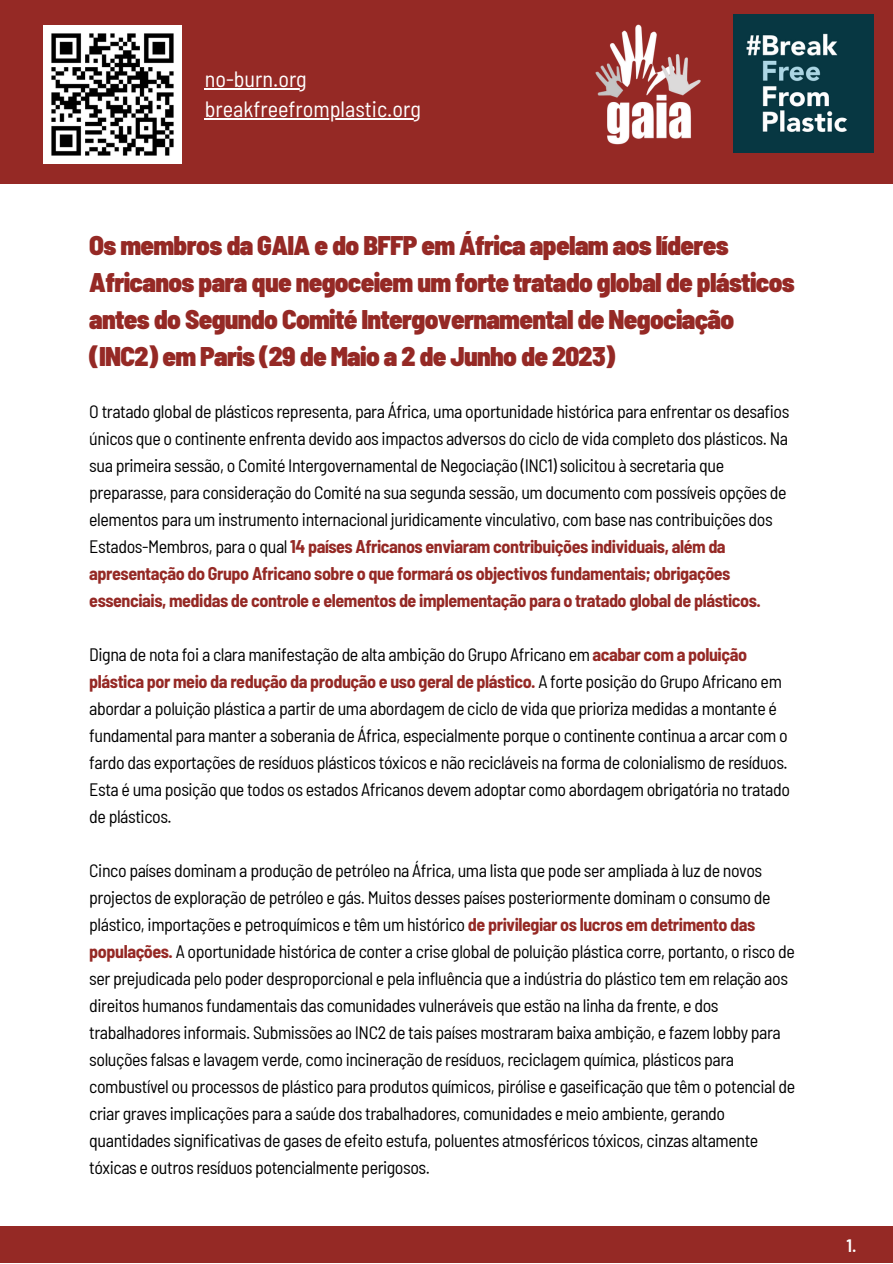
<style>
.page{position:relative;width:893px;height:1264px;background:#fff}
.page>*{position:absolute;margin:0;border:0;box-sizing:border-box;transform-origin:0 0}
.t1{font:900 semi-condensed 27px/37px "Barlow";letter-spacing:-.025em;color:#952925}
.t2{font:semi-condensed 22.2px "Barlow";color:#fff}
.t3{font:semi-condensed 18px/27px "Barlow";letter-spacing:-.025em;color:#000001}
.t4{font:600 semi-condensed 18px "Barlow";color:#fff}
.s1{font-weight:700;color:#952925}
</style>
<div class="page">
<div style="left:0;top:0;width:892px;height:184px;background:#952925"></div>
<div style="left:0;top:1226px;width:892px;height:36px;background:#952925"></div>
<img style="left:595px;top:24px;width:160px;height:129px">
<img style="left:733px;top:14px;width:140px;height:138px">
<img style="left:43px;top:26px;width:138px;height:138px">
<hr style="left:205px;top:88px;width:102px;height:1px;background:#fff">
<hr style="left:205px;top:119px;width:216px;height:1px;background:#fff">
<p class="t2" style="left:205px;top:65px;width:103px">no-burn.org</p>
<p class="t2" style="left:205px;top:95px;width:217px">breakfreefromplastic.org</p>
<p class="t1" style="left:89px;top:225px;width:706px">Os membros da GAIA e do BFFP em África apelam aos líderes Africanos para que negoceiem um forte tratado global de plásticos antes do Segundo Comité Intergovernamental de Negociação (INC2) em Paris (29 de Maio a 2 de Junho de 2023)</p>
<p class="t3" style="left:89px;top:397px;width:701px">O tratado global de plásticos representa, para África, uma oportunidade histórica para enfrentar os desafios únicos que o continente enfrenta devido aos impactos adversos do ciclo de vida completo dos plásticos. Na sua primeira sessão, o Comité Intergovernamental de Negociação (INC1) solicitou à secretaria que preparasse, para consideração do Comité na sua segunda sessão, um documento com possíveis opções de elementos para um instrumento internacional juridicamente vinculativo, com base nas contribuições dos Estados-Membros, para o qual <span class="s1">14 países Africanos enviaram contribuições individuais, além da apresentação do Grupo Africano sobre o que formará os objectivos fundamentais; obrigações essenciais, medidas de controle e elementos de implementação para o tratado global de plásticos.</span></p>
<p class="t3" style="left:89px;top:640px;width:702px">Digna de nota foi a clara manifestação de alta ambição do Grupo Africano em <span class="s1">acabar com a poluição plástica por meio da redução da produção e uso geral de plástico.</span> A forte posição do Grupo Africano em abordar a poluição plástica a partir de uma abordagem de ciclo de vida que prioriza medidas a montante é fundamental para manter a soberania de África, especialmente porque o continente continua a arcar com o fardo das exportações de resíduos plásticos tóxicos e não recicláveis na forma de colonialismo de resíduos.<br>Esta é uma posição que todos os estados Africanos devem adoptar como abordagem obrigatória no tratado de plásticos.</p>
<p class="t3" style="left:89px;top:856px;width:707px">Cinco países dominam a produção de petróleo na África, uma lista que pode ser ampliada à luz de novos projectos de exploração de petróleo e gás. Muitos desses países posteriormente dominam o consumo de plástico, importações e petroquímicos e têm um histórico <span class="s1">de privilegiar os lucros em detrimento das populações.</span> A oportunidade histórica de conter a crise global de poluição plástica corre, portanto, o risco de ser prejudicada pelo poder desproporcional e pela influência que a indústria do plástico tem em relação aos direitos humanos fundamentais das comunidades vulneráveis que estão na linha da frente, e dos trabalhadores informais. Submissões ao INC2 de tais países mostraram baixa ambição, e fazem lobby para soluções falsas e lavagem verde, como incineração de resíduos, reciclagem química, plásticos para combustível ou processos de plástico para produtos químicos, pirólise e gaseificação que têm o potencial de criar graves implicações para a saúde dos trabalhadores, comunidades e meio ambiente, gerando quantidades significativas de gases de efeito estufa, poluentes atmosféricos tóxicos, cinzas altamente tóxicas e outros resíduos potencialmente perigosos.</p>
<p class="t4" style="left:846px;top:1233px;width:11px">1.</p>
</div>
